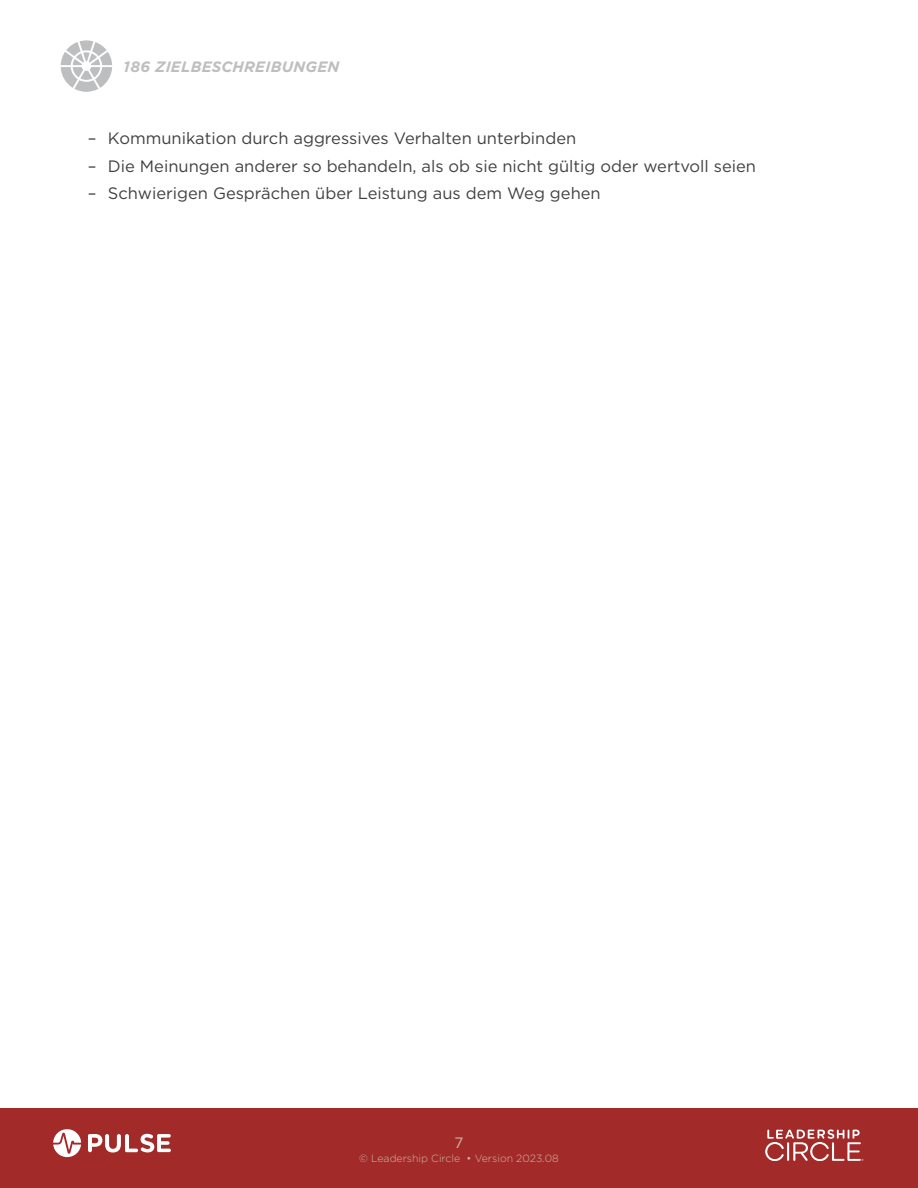
<style>
.page{position:relative;width:918px;height:1188px;background:#fff}
.page>*{position:absolute;margin:0;border:0;box-sizing:border-box;transform-origin:0 0}
.t1{font:16.5px "Gotham";color:#414042}
.t2{font:italic 700 15px "Gotham";letter-spacing:.015em;color:#bcbec0}
.t3{font:15px "Gotham";color:#d0b5a8}
.t4{font:300 10.5px "Gotham";color:#d0b5a8}
</style>
<div class="page">
<svg style="left:61px;top:40px;width:51px;height:52px"></svg>
<div style="left:0;top:1108px;width:918px;height:80px;background:#a22b2a"></div>
<svg style="left:765px;top:1129px;width:98px;height:32px"></svg>
<svg style="left:88px;top:1134px;width:83px;height:19px"></svg>
<svg style="left:53px;top:1129px;width:28px;height:28px"></svg>
<p class="t2" style="left:124px;top:57px;width:217px">186 ZIELBESCHREIBUNGEN</p>
<p class="t1" style="left:88px;top:127px;width:490px">– Kommunikation durch aggressives Verhalten unterbinden</p>
<p class="t1" style="left:88px;top:155px;width:670px">– Die Meinungen anderer so behandeln, als ob sie nicht gültig oder wertvoll seien</p>
<p class="t1" style="left:88px;top:183px;width:515px">– Schwierigen Gesprächen über Leistung aus dem Weg gehen</p>
<p class="t3" style="left:455px;top:1133px;width:10px">7</p>
<p class="t4" style="left:359px;top:1152px;width:201px">© Leadership Circle • Version 2023.08</p>
</div>
